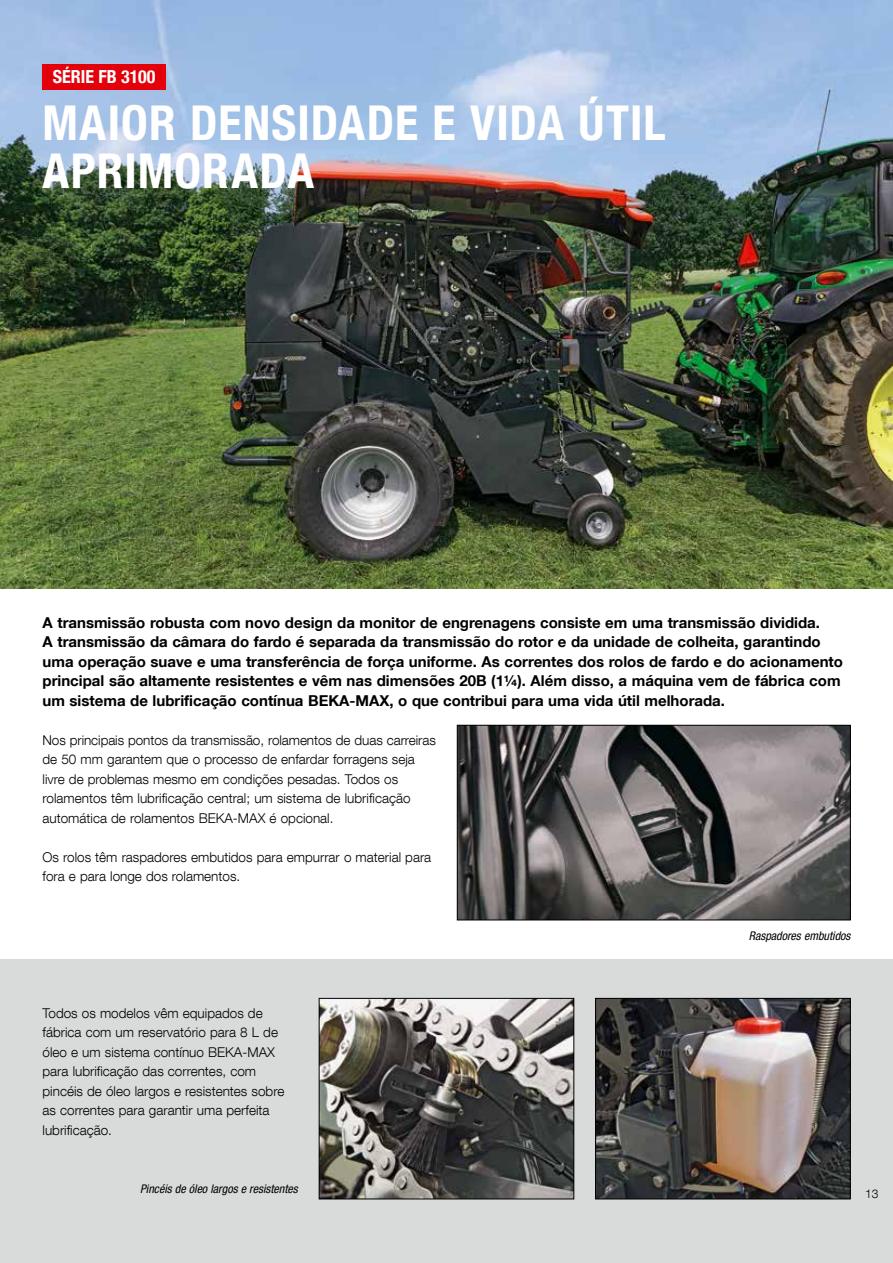
<style>
.page{position:relative;width:893px;height:1263px;background:#fff}
.page>*{position:absolute;margin:0;border:0;box-sizing:border-box;transform-origin:0 0}
.t1{font:700 condensed 48px/48px "Helvetica Neue LT Com";letter-spacing:.025em;color:#fff}
.t2{font:700 condensed 18px "Helvetica Neue LT Com";color:#fff}
.t3{font:700 15px/19.5px "Helvetica Neue LT Com";color:#000}
.t4{font:300 13.5px/19.5px "Helvetica Neue LT Com";color:#000}
.t5{font:italic condensed 12px "Helvetica Neue LT Com";color:#000}
.t6{font:300 12px "Helvetica Neue LT Com";color:#000}
</style>
<div class="page">
<img style="left:0;top:0;width:893px;height:589px">
<div style="left:0;top:959px;width:893px;height:304px;background:#d9dada"></div>
<img style="left:595px;top:998px;width:256px;height:201px">
<svg style="left:319px;top:998px;width:255px;height:201px;background:#6d6b67"></svg>
<img style="left:459px;top:727px;width:389px;height:191px">
<div style="left:457px;top:725px;width:393px;height:195px;border:1px solid #000"></div>
<div style="left:43px;top:64px;width:123px;height:25px;background:#e3000b"></div>
<h2 class="t2" style="left:53px;top:66px;width:104px">SÉRIE FB 3100</h2>
<h1 class="t1" style="left:43px;top:99px;width:625px">MAIOR DENSIDADE E VIDA ÚTIL<br>APRIMORADA</h1>
<p class="t3" style="left:43px;top:612px;width:802px">A transmissão robusta com novo design da monitor de engrenagens consiste em uma transmissão dividida.<br>A transmissão da câmara do fardo é separada da transmissão do rotor e da unidade de colheita, garantindo uma operação suave e uma transferência de força uniforme. As correntes dos rolos de fardo e do acionamento principal são altamente resistentes e vêm nas dimensões 20B (1¼). Além disso, a máquina vem de fábrica com um sistema de lubrificação contínua BEKA-MAX, o que contribui para uma vida útil melhorada.</p>
<p class="t4" style="left:43px;top:730px;width:395px">Nos principais pontos da transmissão, rolamentos de duas carreiras de 50 mm garantem que o processo de enfardar forragens seja livre de problemas mesmo em condições pesadas. Todos os rolamentos têm lubrificação central; um sistema de lubrificação automática de rolamentos BEKA-MAX é opcional.</p>
<p class="t4" style="left:43px;top:847px;width:390px">Os rolos têm raspadores embutidos para empurrar o material para fora e para longe dos rolamentos.</p>
<p class="t5" style="left:749px;top:928px;width:103px">Raspadores embutidos</p>
<p class="t4" style="left:43px;top:1003px;width:243px">Todos os modelos vêm equipados de fábrica com um reservatório para 8 L de óleo e um sistema contínuo BEKA-MAX para lubrificação das correntes, com pincéis de óleo largos e resistentes sobre as correntes para garantir uma perfeita lubrificação.</p>
<p class="t5" style="left:140px;top:1182px;width:159px">Pincéis de óleo largos e resistentes</p>
<p class="t6" style="left:865px;top:1186px;width:15px">13</p>
</div>
